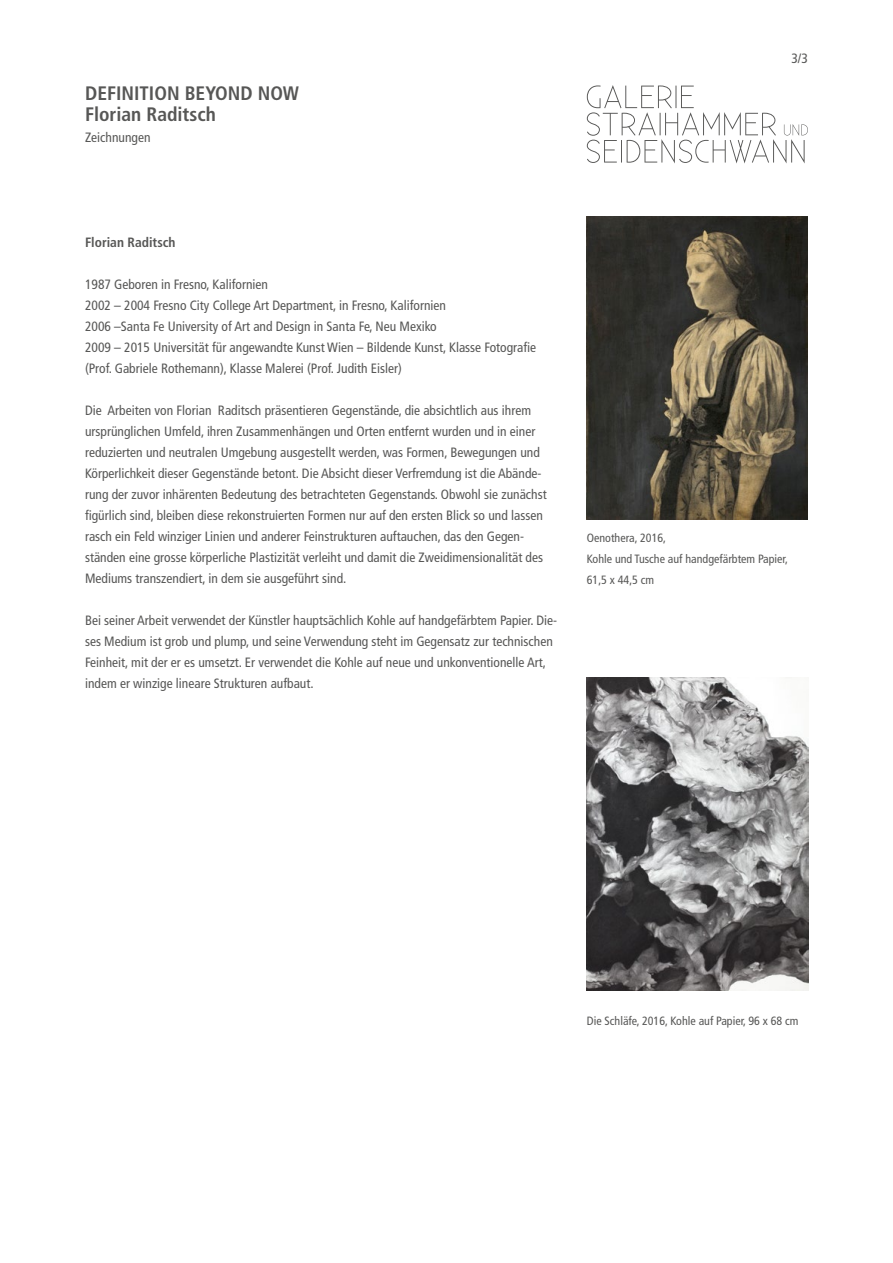
<style>
.page{position:relative;width:893px;height:1263px;background:#fff}
.page>*{position:absolute;margin:0;border:0;box-sizing:border-box;transform-origin:0 0}
.t1{font:700 condensed 19.5px/21px "Frutiger LT Std";color:#575756}
.t2{font:condensed 13.5px/21px "Frutiger LT Std";color:#575756}
.t3{font:700 condensed 13.5px "Frutiger LT Std";color:#575756}
.t4{font:condensed 12px/21px "Frutiger LT Std";color:#575756}
</style>
<div class="page">
<svg style="left:587px;top:85px;width:221px;height:79px"></svg>
<img style="left:587px;top:217px;width:221px;height:303px">
<img style="left:587px;top:677px;width:221px;height:313px">
<h1 class="t1" style="left:85px;top:82px;width:215px">DEFINITION BEYOND NOW<br>Florian Raditsch</h1>
<p class="t2" style="left:85px;top:127px;width:67px">Zeichnungen</p>
<p class="t2" style="left:791px;top:48px;width:18px">3/3</p>
<p class="t3" style="left:85px;top:234px;width:92px">Florian Raditsch</p>
<p class="t2" style="left:85px;top:274px;width:453px">1987 Geboren in Fresno, Kalifornien<br>2002 – 2004 Fresno City College Art Department, in Fresno, Kalifornien<br>2006 –Santa Fe University of Art and Design in Santa Fe, Neu Mexiko<br>2009 – 2015 Universität für angewandte Kunst Wien – Bildende Kunst, Klasse Fotografie (Prof. Gabriele Rothemann), Klasse Malerei (Prof. Judith Eisler)</p>
<p class="t2" style="left:85px;top:400px;width:463px">Die Arbeiten von Florian Raditsch präsentieren Gegenstände, die absichtlich aus ihrem ursprünglichen Umfeld, ihren Zusammenhängen und Orten entfernt wurden und in einer reduzierten und neutralen Umgebung ausgestellt werden, was Formen, Bewegungen und Körperlichkeit dieser Gegenstände betont. Die Absicht dieser Verfremdung ist die Abände&shy;rung der zuvor inhärenten Bedeutung des betrachteten Gegenstands. Obwohl sie zunächst figürlich sind, bleiben diese rekonstruierten Formen nur auf den ersten Blick so und lassen rasch ein Feld winziger Linien und anderer Feinstrukturen auftauchen, das den Gegen&shy;ständen eine grosse körperliche Plastizität verleiht und damit die Zweidimensionalität des Mediums transzendiert, in dem sie ausgeführt sind.</p>
<p class="t2" style="left:85px;top:610px;width:473px">Bei seiner Arbeit verwendet der Künstler hauptsächlich Kohle auf handgefärbtem Papier. Die&shy;ses Medium ist grob und plump, und seine Verwendung steht im Gegensatz zur technischen Feinheit, mit der er es umsetzt. Er verwendet die Kohle auf neue und unkonventionelle Art, indem er winzige lineare Strukturen aufbaut.</p>
<p class="t4" style="left:587px;top:527px;width:203px">Oenothera, 2016,<br>Kohle und Tusche auf handgefärbtem Papier,<br>61,5 x 44,5 cm</p>
<p class="t4" style="left:587px;top:1010px;width:213px">Die Schläfe, 2016, Kohle auf Papier, 96 x 68 cm</p>
</div>
